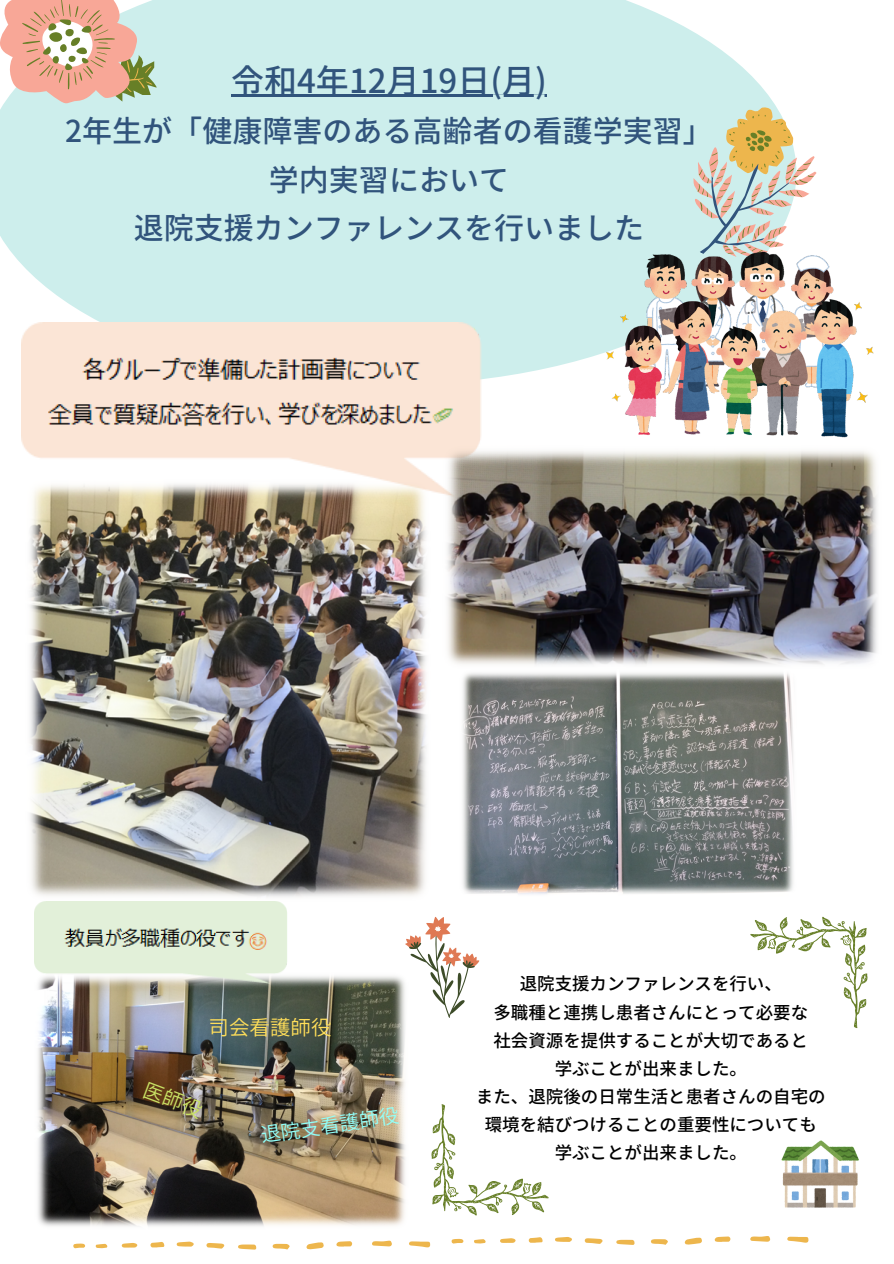
<style>
.page{position:relative;width:894px;height:1264px;background:#fff}
.page>*{position:absolute;margin:0;border:0;box-sizing:border-box;transform-origin:0 0}
.t1{font:500 33px "Noto Sans JP";color:#31547c}
.t2{font:500 30px/48.4px "Noto Sans JP";color:#31547c;text-align:center}
.t3{font:20.55px "Bokutachino Gothic 2";color:#ffde59}
.t4{font:19.8px "Bokutachino Gothic 2";color:#92fff8}
.t5{font:500 17.4px/28.2px "Noto Sans JP";color:#000;text-align:center}
</style>
<div class="page">
<div style="left:0;top:0;width:768px;height:379px;background:#cdeeec"></div>
<hr style="left:231px;top:95px;width:316px;height:2px;background:#31547c">
<svg style="left:0;top:0;width:157px;height:103px;background:#e0bba7"></svg>
<svg style="left:667px;top:95px;width:150px;height:148px"></svg>
<img style="left:21px;top:322px;width:461px;height:172px">
<svg style="left:750px;top:916px;width:117px;height:112px"></svg>
<svg style="left:409px;top:1241px;width:21px;height:6px"></svg>
<svg style="left:306px;top:1242px;width:18px;height:7px"></svg>
<svg style="left:372px;top:1240px;width:20px;height:6px"></svg>
<svg style="left:238px;top:1244px;width:18px;height:5px"></svg>
<svg style="left:206px;top:1243px;width:18px;height:5px"></svg>
<svg style="left:272px;top:1243px;width:18px;height:6px"></svg>
<svg style="left:336px;top:1241px;width:16px;height:5px"></svg>
<svg style="left:177px;top:1241px;width:17px;height:5px"></svg>
<svg style="left:150px;top:1242px;width:14px;height:5px"></svg>
<svg style="left:122px;top:1243px;width:15px;height:4px"></svg>
<svg style="left:73px;top:1243px;width:12px;height:5px"></svg>
<svg style="left:96px;top:1243px;width:11px;height:5px"></svg>
<svg style="left:787px;top:1236px;width:21px;height:6px"></svg>
<svg style="left:684px;top:1237px;width:18px;height:7px"></svg>
<svg style="left:750px;top:1236px;width:20px;height:5px"></svg>
<svg style="left:616px;top:1239px;width:18px;height:5px"></svg>
<svg style="left:584px;top:1238px;width:18px;height:5px"></svg>
<svg style="left:651px;top:1239px;width:16px;height:5px"></svg>
<svg style="left:714px;top:1236px;width:16px;height:5px"></svg>
<svg style="left:555px;top:1237px;width:17px;height:4px"></svg>
<svg style="left:528px;top:1237px;width:14px;height:5px"></svg>
<svg style="left:500px;top:1238px;width:15px;height:4px"></svg>
<svg style="left:451px;top:1238px;width:12px;height:5px"></svg>
<svg style="left:474px;top:1239px;width:11px;height:4px"></svg>
<svg style="left:431px;top:1104px;width:117px;height:111px"></svg>
<svg style="left:405px;top:917px;width:74px;height:101px"></svg>
<img style="left:442px;top:446px;width:435px;height:219px">
<img style="left:25px;top:480px;width:405px;height:417px">
<img style="left:38px;top:972px;width:371px;height:254px">
<img style="left:35px;top:901px;width:252px;height:84px">
<img style="left:463px;top:673px;width:331px;height:221px">
<img style="left:603px;top:243px;width:271px;height:195px">
<img style="left:781px;top:1140px;width:78px;height:68px">
<svg style="left:143px;top:1081px;width:61px;height:38px;background:#6f5840"></svg>
<h1 class="t1" style="left:231px;top:54px;width:317px">令和4年12月 19日 (月 )</h1>
<h2 class="t2" style="left:65px;top:105px;width:649px">2年生が「健康障害のある高齢者の看護学実習」学内実習において<br>退院支援カンファレンスを行いました</h2>
<p class="t3" style="left:208px;top:1016px;width:124px">司会看護師役</p>
<p class="t4" style="left:260px;top:1124px;width:140px;rotate:-8deg">退院支看護師役</p>
<p class="t5" style="left:476px;top:969px;width:351px">退院支援カンファレンスを行い、<br>多職種と連携し患者さんにとって必要な<br>社会資源を提供することが大切であると<br>学ぶことが出来ました。<br>また、退院後の日常生活と患者さんの自宅の環境を結びつけることの重要性についても学ぶことが出来ました。</p>
</div>
